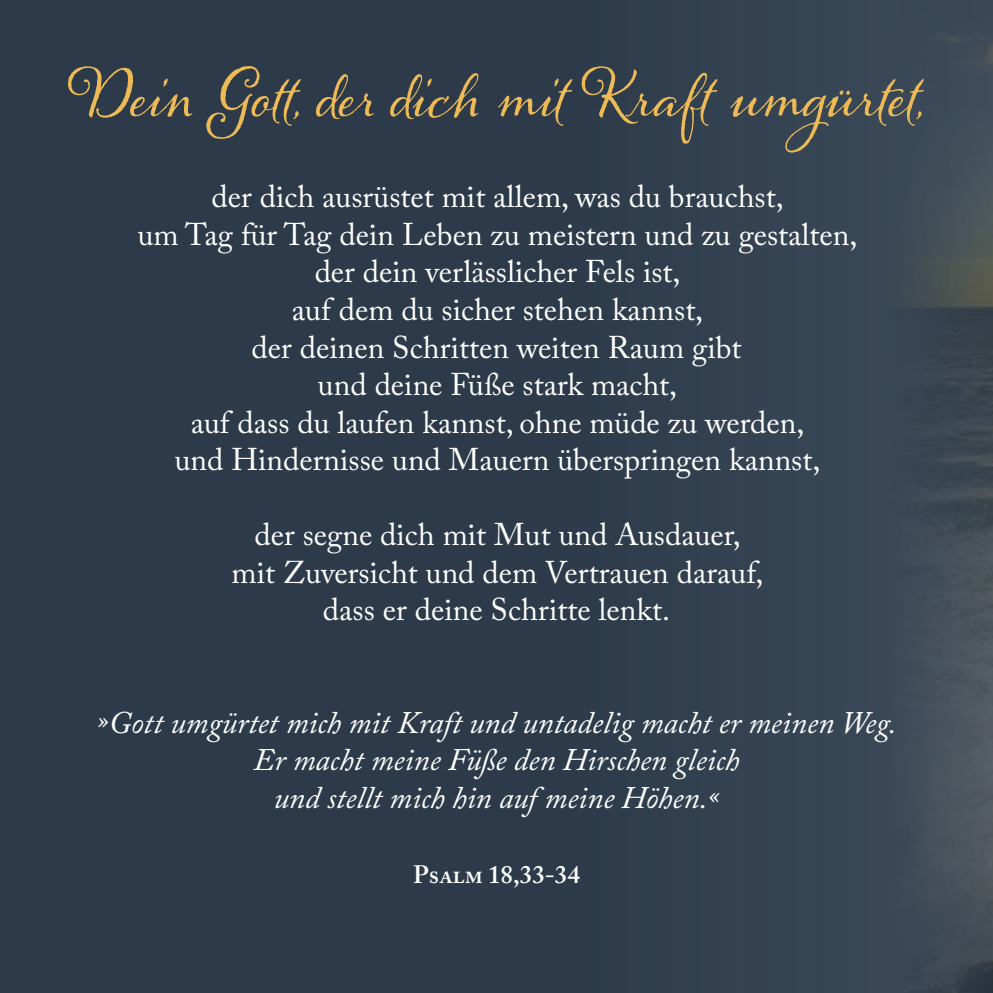
<style>
.page{position:relative;width:993px;height:993px;background:#fff}
.page>*{position:absolute;margin:0;border:0;box-sizing:border-box;transform-origin:0 0}
.t1{font:60px "Alana PRO";color:#eeba56}
.t2{font:31.25px/37.5px "Adobe Caslon Pro";color:#fff;text-align:center}
.t3{font:italic 31.25px/37.5px "Adobe Caslon Pro";color:#fff;text-align:center}
.t4{font:600 25px "Adobe Caslon Pro";color:#fff}
</style>
<div class="page">
<div style="left:0;top:0;width:992px;height:992px;background:linear-gradient(to right,#273545,#3a4755)"></div>
<h1 class="t1" style="left:71px;top:71px;width:852px">Dein Gott, der dich mit Kraft umgürtet,</h1>
<p class="t2" style="left:138px;top:178px;width:721px">der dich ausrüstet mit allem, was du brauchst,<br>um Tag für Tag dein Leben zu meistern und zu gestalten, der dein verlässlicher Fels ist,<br>auf dem du sicher stehen kannst,<br>der deinen Schritten weiten Raum gibt<br>und deine Füße stark macht,<br>auf dass du laufen kannst, ohne müde zu werden,<br>und Hindernisse und Mauern überspringen kannst,</p>
<p class="t2" style="left:231px;top:515px;width:533px">der segne dich mit Mut und Ausdauer, mit Zuversicht und dem Vertrauen darauf, dass er deine Schritte lenkt.</p>
<p class="t3" style="left:97px;top:703px;width:800px">»Gott umgürtet mich mit Kraft und untadelig macht er meinen Weg.<br>Er macht meine Füße den Hirschen gleich<br>und stellt mich hin auf meine Höhen.«</p>
<p class="t4" style="left:413px;top:859px;width:168px">Psalm 18,33-34</p>
</div>
